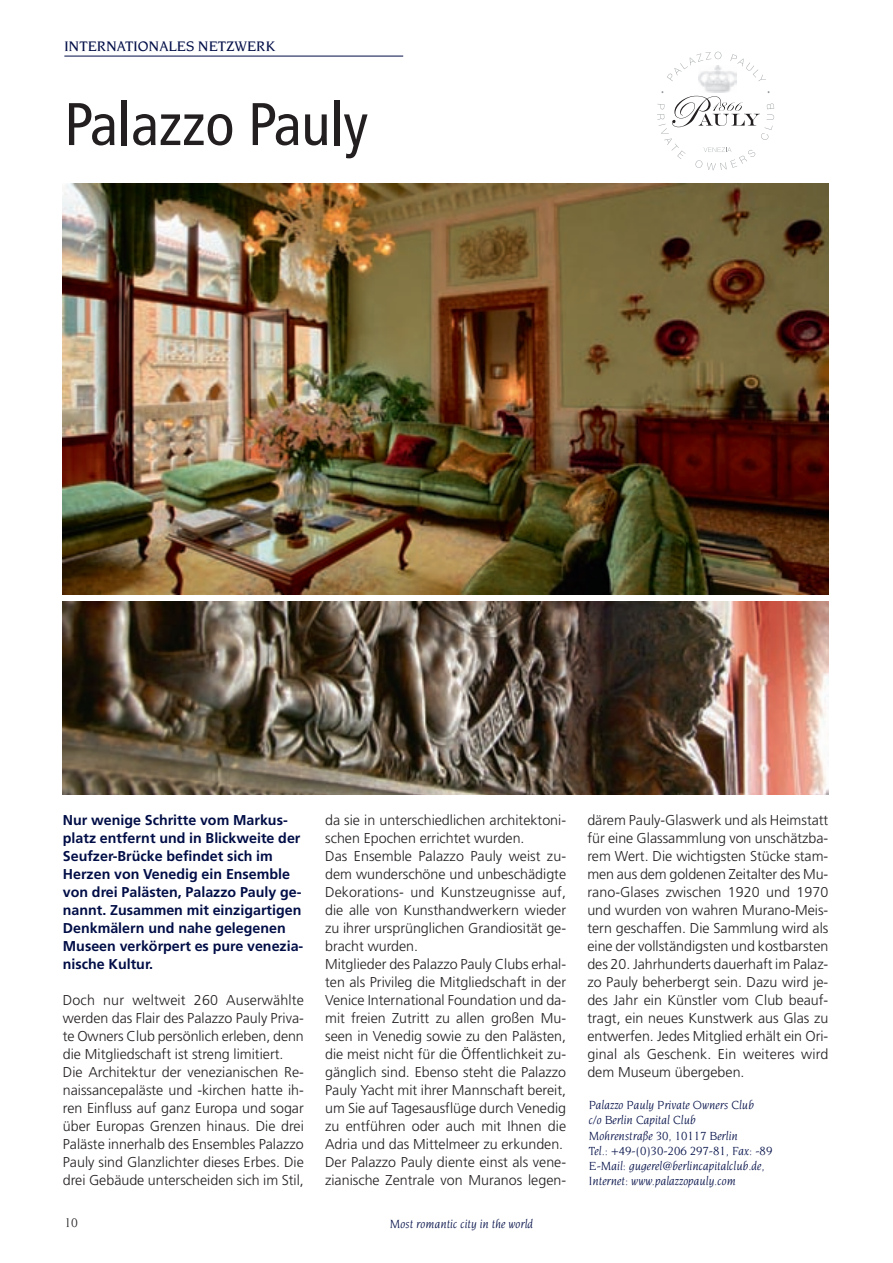
<style>
.page{position:relative;width:893px;height:1263px;background:#fff}
.page>*{position:absolute;margin:0;border:0;box-sizing:border-box;transform-origin:0 0}
.t1{font:condensed 60px "Frutiger";color:#231f20}
.t2{font:500 15px "Novarese";color:#000d46}
.t3{font:300 14.25px/18px "Frutiger";color:#231f20}
.t4{font:700 14.25px/18px "Frutiger";color:#000d46}
.t5{font:13.5px "Novarese";color:#231f20}
.t6{font:italic 12.75px/15.3px "Novarese";color:#000d46}
</style>
<div class="page">
<img style="left:62px;top:51px;width:767px;height:744px">
<p class="t2" style="left:64px;top:41px;width:213px">INTERNATIONALES NETZWERK</p>
<h1 class="t1" style="left:64px;top:100px;width:305px">Palazzo Pauly</h1>
<p class="t4" style="left:63px;top:812px;width:242px">Nur wenige Schritte vom Markus&shy;platz entfernt und in Blickweite der<br>Seufzer-Brücke befindet sich im<br>Herzen von Venedig ein Ensemble von drei Palästen, Palazzo Pauly ge&shy;nannt. Zusammen mit einzigartigen<br>Denkmälern und nahe gelegenen<br>Museen verkörpert es pure venezia&shy;nische Kultur.</p>
<p class="t3" style="left:63px;top:992px;width:242px">Doch nur weltweit 260 Auserwählte werden das Flair des Palazzo Pauly Priva&shy;te Owners Club persönlich erleben, denn die Mitgliedschaft ist streng limitiert.<br>Die Architektur der venezianischen Re&shy;naissancepaläste und -kirchen hatte ih&shy;ren Einfluss auf ganz Europa und sogar über Europas Grenzen hinaus. Die drei Paläste innerhalb des Ensembles Palazzo Pauly sind Glanzlichter dieses Erbes. Die drei Gebäude unterscheiden sich im Stil,</p>
<p class="t5" style="left:64px;top:1216px;width:15px">10</p>
<p class="t3" style="left:325px;top:812px;width:242px">da sie in unterschiedlichen architektoni&shy;schen Epochen errichtet wurden.<br>Das Ensemble Palazzo Pauly weist zu&shy;dem wunderschöne und unbeschädigte Dekorations- und Kunstzeugnisse auf, die alle von Kunsthandwerkern wieder zu ihrer ursprünglichen Grandiosität ge&shy;bracht wurden.<br>Mitglieder des Palazzo Pauly Clubs erhal&shy;ten als Privileg die Mitgliedschaft in der Venice International Foundation und da&shy;mit freien Zutritt zu allen großen Mu&shy;seen in Venedig sowie zu den Palästen, die meist nicht für die Öffentlichkeit zu&shy;gänglich sind. Ebenso steht die Palazzo Pauly Yacht mit ihrer Mannschaft bereit, um Sie auf Tagesausflüge durch Venedig zu entführen oder auch mit Ihnen die Adria und das Mittelmeer zu erkunden.<br>Der Palazzo Pauly diente einst als vene&shy;zianische Zentrale von Muranos legen-</p>
<p class="t3" style="left:587px;top:812px;width:242px;text-align:justify">därem Pauly-Glaswerk und als Heimstatt für eine Glassammlung von unschätzba&shy;rem Wert. Die wichtigsten Stücke stam&shy;men aus dem goldenen Zeitalter des Mu&shy;rano-Glases zwischen 1920 und 1970 und wurden von wahren Murano-Meis&shy;tern geschaffen. Die Sammlung wird als eine der vollständigsten und kostbarsten des 20. Jahrhunderts dauerhaft im Palaz&shy;zo Pauly beherbergt sein. Dazu wird je&shy;des Jahr ein Künstler vom Club beauf&shy;tragt, ein neues Kunstwerk aus Glas zu entwerfen. Jedes Mitglied erhält ein Ori&shy;ginal als Geschenk. Ein weiteres wird dem Museum übergeben.</p>
<p class="t6" style="left:589px;top:1098px;width:185px">Palazzo Pauly Private Owners Club<br>c/o Berlin Capital Club<br>Mohrenstraße 30, 10117 Berlin<br>Tel.: +49-(0)30-206 297-81, Fax: -89<br>E-Mail: gugerel@berlincapitalclub.de, Internet: www.palazzopauly.com</p>
<p class="t6" style="left:390px;top:1217px;width:145px">Most romantic city in the world</p>
</div>
